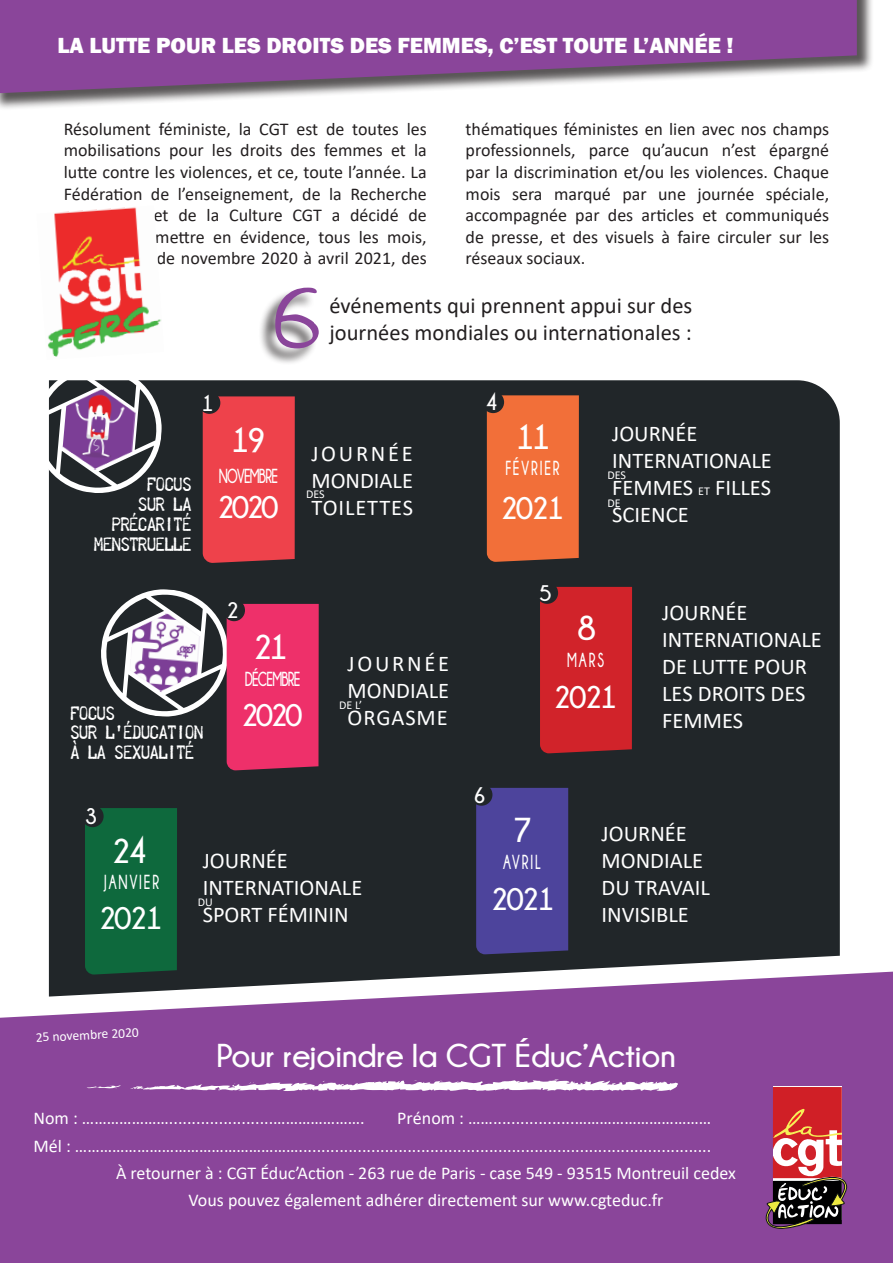
<style>
.page{position:relative;width:893px;height:1263px;background:#fff}
.page>*{position:absolute;margin:0;border:0;box-sizing:border-box;transform-origin:0 0}
.t1{font:99px "Graffiti Street";color:#8a459a}
.t2{font:700 34.5px "Champagne&Limousines";letter-spacing:-.1em;color:#fff}
.t3{font:700 33px "Champagne&Limousines";color:#fff}
.t4{font:700 31.5px "Champagne&Limousines";letter-spacing:-.07em;color:#fff}
.t5{font:22.5px/27px "Calibri";color:#fff}
.t6{font:22.5px "Calibri";color:#231f20}
.t7{font:800 22.5px "Franklin Gothic";color:#fff}
.t8{font:700 22.5px "Champagne&Limousines";color:#fff}
.t9{font:700 20.25px "Champagne&Limousines";letter-spacing:.14em;color:#fff;scale:.67 1}
.t10{font:700 20.25px "Champagne&Limousines";letter-spacing:-.06em;color:#fff;scale:.67 1}
.t11{font:18px/21.6px "Calibri";color:#231f20;text-align:right}
.t12{font:18px "Calibri";color:#fff}
.t13{font:16.5px/19.8px "Telegraphem";letter-spacing:-.05em;color:#fff;text-align:right}
.t14{font:13.5px "Calibri";color:#fff}
.t15{font:12px "Calibri";color:#fff}
.s1{font-size:12px}
</style>
<div class="page">
<div style="left:0;top:972px;width:893px;height:291px;background:#8a459a"></div>
<div style="left:0;top:0;width:874px;height:110px;background:#231f20;opacity:.75"></div>
<svg style="left:0;top:0;width:857px;height:93px;fill:#8a459a"></svg>
<div style="left:258px;top:289px;width:60px;height:76px;background:#231f20;opacity:.75"></div>
<div style="left:49px;top:380px;width:791px;height:616px;background:#212629"></div>
<svg style="left:87px;top:1085px;width:34px;height:5px"></svg>
<svg style="left:130px;top:1079px;width:549px;height:13px"></svg>
<svg style="left:766px;top:1087px;width:81px;height:144px"></svg>
<div style="left:203px;top:396px;width:92px;height:167px;background:#ee424b"></div>
<svg style="left:98px;top:586px;width:221px;height:184px"></svg>
<div style="left:85px;top:808px;width:92px;height:166px;background:#0e693d"></div>
<div style="left:487px;top:395px;width:92px;height:167px;background:#f26f39"></div>
<div style="left:540px;top:587px;width:92px;height:166px;background:#d1232a"></div>
<div style="left:476px;top:788px;width:92px;height:166px;background:#4d449c"></div>
<img style="left:48px;top:207px;width:114px;height:150px">
<svg style="left:48px;top:380px;width:116px;height:116px"></svg>
<img style="left:61px;top:386px;width:76px;height:87px">
<div style="left:198px;top:392px;width:22px;height:22px;background:#212629;border-radius:50%"></div>
<div style="left:223px;top:599px;width:22px;height:22px;background:#212629;border-radius:50%"></div>
<div style="left:82px;top:805px;width:22px;height:22px;background:#212629;border-radius:50%"></div>
<div style="left:482px;top:391px;width:22px;height:22px;background:#212629;border-radius:50%"></div>
<div style="left:536px;top:582px;width:22px;height:22px;background:#212629;border-radius:50%"></div>
<div style="left:471px;top:784px;width:21px;height:22px;background:#212629;border-radius:50%"></div>
<p class="t7" style="left:57px;top:31px;width:678px">LA LUTTE POUR LES DROITS DES FEMMES, C’EST TOUTE L’ANNÉE !</p>
<p class="t11" style="left:64px;top:117px;width:365px">Résolument féministe, la CGT est de toutes les mobilisations pour les droits des femmes et la lutte contre les violences, et ce, toute l’année. La Fédération de l’enseignement, de la Recherche et de la Culture CGT a décidé de<br>mettre en évidence, tous les mois,<br>de novembre 2020 à avril 2021, des</p>
<p class="t11" style="left:466px;top:117px;width:365px;text-align:justify">thématiques féministes en lien avec nos champs professionnels, parce qu’aucun n’est épargné par la discrimination et/ou les violences. Chaque mois sera marqué par une journée spéciale, accompagnée par des articles et communiqués de presse, et des visuels à faire circuler sur les réseaux sociaux.</p>
<p class="t6" style="left:330px;top:290px;width:364px">événements qui prennent appui sur des</p>
<h1 class="t1" style="left:274px;top:254px;width:47px">6</h1>
<p class="t6" style="left:330px;top:317px;width:364px">journées mondiales ou internationales :</p>
<p class="t13" style="left:94px;top:474px;width:99px">FOCUS<br>SUR LA<br>PRÉCARITÉ<br>MENSTRUELLE</p>
<p class="t8" style="left:201px;top:391px;width:14px">1</p>
<h2 class="t2" style="left:231px;top:421px;width:37px">19</h2>
<p class="t10" style="left:219px;top:465px;width:90px">NOVEMBRE</p>
<h3 class="t4" style="left:217px;top:490px;width:63px">2020</h3>
<p class="t8" style="left:226px;top:598px;width:14px">2</p>
<p class="t5" style="left:311px;top:439px;width:103px;text-align:justify">JOURNÉE MONDIALE TOILETTES</p>
<p class="t15" style="left:306px;top:486px;width:20px">DES</p>
<p class="t13" style="left:70px;top:702px;width:135px;text-align:left">FOCUS<br>SUR L’ÉDUCATION<br>À LA SEXUALITÉ</p>
<p class="t8" style="left:85px;top:804px;width:14px">3</p>
<h2 class="t2" style="left:253px;top:628px;width:37px">21</h2>
<p class="t10" style="left:245px;top:667px;width:85px">DÉCEMBRE</p>
<h3 class="t4" style="left:241px;top:698px;width:63px">2020</h3>
<p class="t5" style="left:348px;top:649px;width:103px;text-align:justify">JOURNÉE MONDIALE ORGASME</p>
<p class="t15" style="left:339px;top:696px;width:25px">DE L’</p>
<h2 class="t2" style="left:111px;top:832px;width:38px">24</h2>
<p class="t9" style="left:104px;top:870px;width:84px">JANVIER</p>
<h3 class="t4" style="left:98px;top:901px;width:66px">2021</h3>
<p class="t5" style="left:203px;top:847px;width:161px">JOURNÉE<br>INTERNATIONALE<br>SPORT FÉMININ</p>
<p class="t15" style="left:198px;top:894px;width:17px">DU</p>
<p class="t8" style="left:485px;top:390px;width:14px">4</p>
<h2 class="t2" style="left:516px;top:418px;width:37px">11</h2>
<p class="t9" style="left:505px;top:457px;width:83px">FÉVRIER</p>
<h3 class="t4" style="left:500px;top:491px;width:66px">2021</h3>
<p class="t5" style="left:612px;top:419px;width:161px">JOURNÉE<br>INTERNATIONALE<br>FEMMES <span class="s1">ET</span> FILLES<br>SCIENCE</p>
<p class="t15" style="left:607px;top:467px;width:20px">DES</p>
<p class="t15" style="left:607px;top:494px;width:15px">DE</p>
<p class="t8" style="left:539px;top:581px;width:14px">5</p>
<h2 class="t2" style="left:577px;top:609px;width:21px">8</h2>
<p class="t9" style="left:567px;top:648px;width:57px">MARS</p>
<h3 class="t4" style="left:553px;top:680px;width:66px">2021</h3>
<p class="t5" style="left:662px;top:598px;width:161px">JOURNÉE<br>INTERNATIONALE<br>DE LUTTE POUR<br>LES DROITS DES<br>FEMMES</p>
<p class="t8" style="left:474px;top:782px;width:14px">6</p>
<h2 class="t2" style="left:513px;top:811px;width:21px">7</h2>
<p class="t9" style="left:503px;top:850px;width:58px">AVRIL</p>
<h3 class="t4" style="left:490px;top:882px;width:66px">2021</h3>
<p class="t5" style="left:602px;top:819px;width:110px">JOURNÉE<br>MONDIALE<br>DU TRAVAIL<br>INVISIBLE</p>
<p class="t14" style="left:35px;top:1028px;width:105px;rotate:-3deg">25 novembre 2020</p>
<h3 class="t3" style="left:216px;top:1038px;width:461px">Pour rejoindre la CGT Éduc’Action</h3>
<p class="t12" style="left:34px;top:1105px;width:333px">Nom : ………………….......................………………….</p>
<p class="t12" style="left:397px;top:1105px;width:315px">Prénom : ……..................……………………………</p>
<p class="t12" style="left:34px;top:1134px;width:679px">Mél : ………………………………………………...........................................................................................</p>
<p class="t12" style="left:116px;top:1161px;width:621px">À retourner à : CGT Éduc’Action - 263 rue de Paris - case 549 - 93515 Montreuil cedex</p>
<p class="t12" style="left:189px;top:1188px;width:476px">Vous pouvez également adhérer directement sur www.cgteduc.fr</p>
</div>
